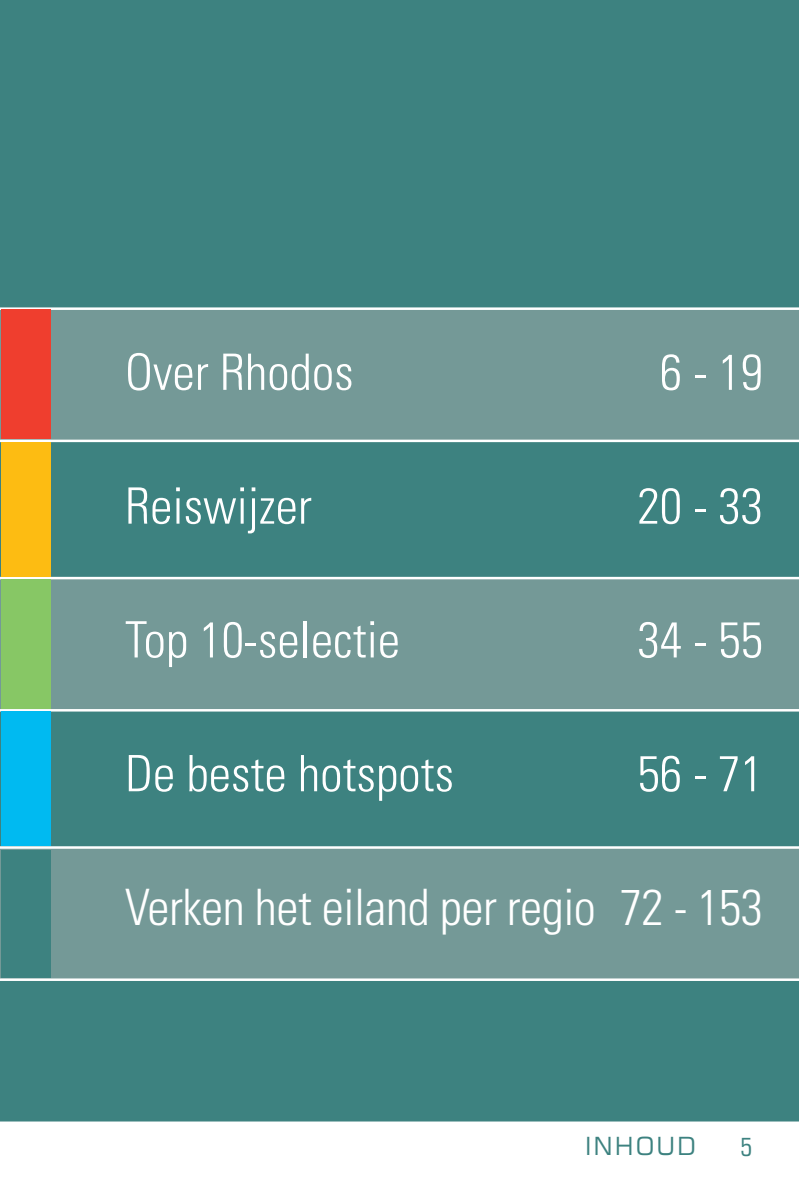
<style>
.page{position:relative;width:799px;height:1182px;background:#fff}
.page>*{position:absolute;margin:0;border:0;box-sizing:border-box;transform-origin:0 0}
.t1{font:300 condensed 50.25px "Univers LT Std";color:#fff}
.t2{font:25px "Square 721 BT";letter-spacing:.08em;color:#3d8280}
.t3{font:condensed 25px "Square 721 BT";color:#3d8280}
</style>
<div class="page">
<div style="left:0;top:0;width:799px;height:1123px;background:#3d8280"></div>
<div style="left:0;top:307px;width:799px;height:135px;background:#749997"></div>
<div style="left:0;top:577px;width:799px;height:134px;background:#749997"></div>
<div style="left:0;top:846px;width:799px;height:135px;background:#749997"></div>
<hr style="left:0;top:1121px;width:799px;height:3px;background:#fff">
<div style="left:1px;top:309px;width:49px;height:130px;background:#ef3e2e"></div>
<div style="left:1px;top:442px;width:49px;height:135px;background:#fdbc12"></div>
<div style="left:1px;top:579px;width:49px;height:129px;background:#87c765"></div>
<div style="left:1px;top:711px;width:49px;height:135px;background:#00baf1"></div>
<div style="left:1px;top:849px;width:50px;height:128px;background:#3d8280"></div>
<p class="t1" style="left:125px;top:342px;width:230px">Over Rhodos</p>
<p class="t1" style="left:659px;top:342px;width:105px">6 - 19</p>
<p class="t1" style="left:125px;top:476px;width:188px">Reiswijzer</p>
<p class="t1" style="left:637px;top:476px;width:127px">20 - 33</p>
<p class="t1" style="left:125px;top:609px;width:276px">Top 10-selectie</p>
<p class="t1" style="left:637px;top:609px;width:127px">34 - 55</p>
<p class="t1" style="left:125px;top:743px;width:330px">De beste hotspots</p>
<p class="t1" style="left:637px;top:743px;width:127px">56 - 71</p>
<p class="t1" style="left:125px;top:877px;width:639px">Verken het eiland per regio 72 - 153</p>
<p class="t2" style="left:585px;top:1130px;width:112px">INHOUD</p>
<p class="t3" style="left:740px;top:1131px;width:14px">5</p>
</div>
